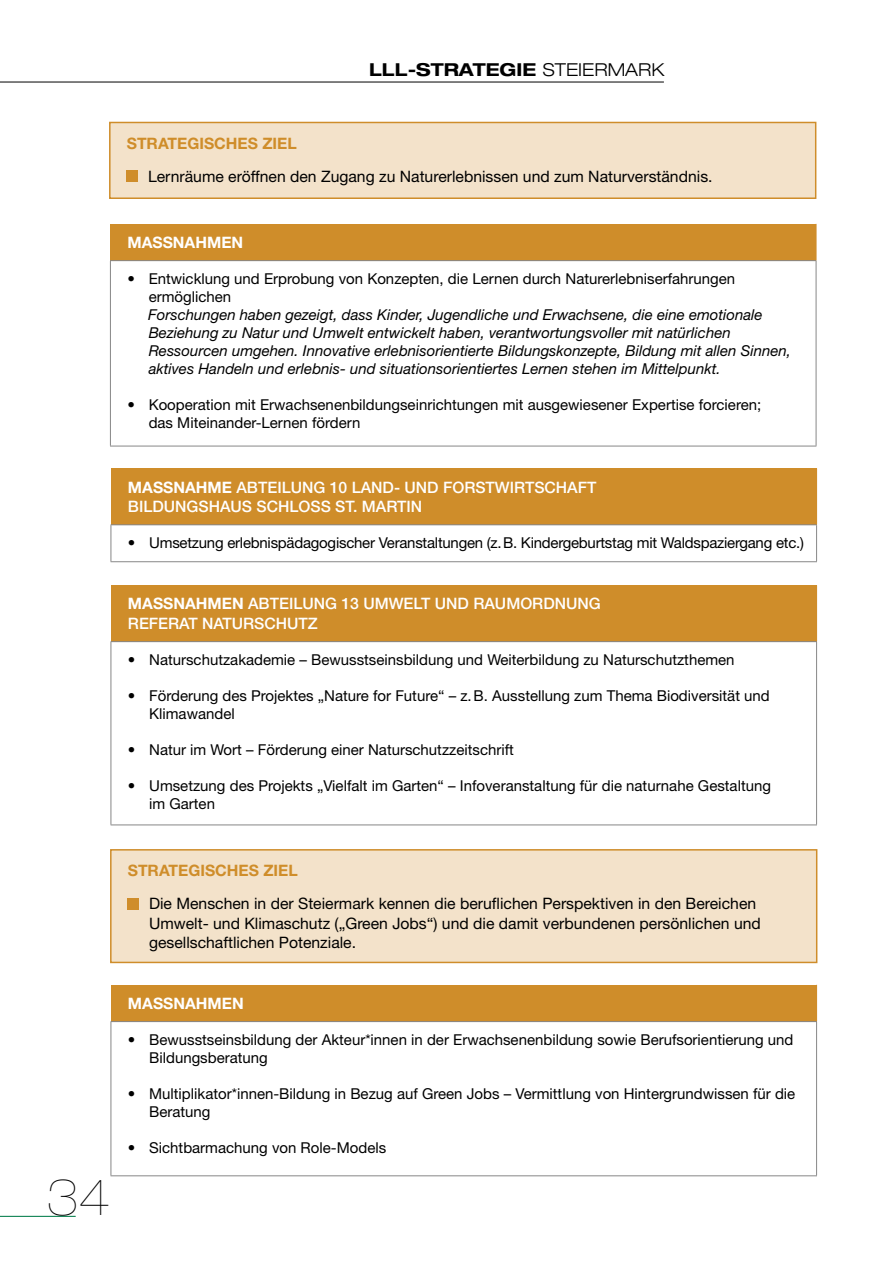
<style>
.page{position:relative;width:893px;height:1263px;background:#fff}
.page>*{position:absolute;margin:0;border:0;box-sizing:border-box;transform-origin:0 0}
.t1{font:200 expanded 49.5px "Helvetica Neue LT Pro";color:#000}
.t2{font:700 expanded 17.85px "Helvetica Neue LT Pro";color:#000}
.t3{font:15.75px/19.5px "Helvetica Neue LT Pro";color:#000}
.t4{font:500 15.75px/19.5px "Helvetica Neue LT Pro";color:#fff}
.t5{font:700 15.75px "Helvetica Neue LT Pro";color:#cf8d2a}
.t6{font:700 15.75px "Helvetica Neue LT Pro";color:#fff}
.t7{font:15px/18px "Helvetica Neue LT Pro";color:#000}
.t8{font:italic 15px/18px "Helvetica Neue LT Pro";color:#000}
.s1{font-weight:300}
.s2{font-weight:700}
</style>
<div class="page">
<hr style="left:0;top:82px;width:664px;height:1px;background:#000">
<hr style="left:0;top:1216px;width:76px;height:1px;background:#007b49">
<div style="left:111px;top:468px;width:706px;height:57px;background:#cf8d2a"></div>
<hr style="left:111px;top:561px;width:706px;height:1px;background:#878787">
<hr style="left:111px;top:524px;width:706px;height:1px;background:#878787">
<hr style="left:111px;top:525px;width:1px;height:36px;background:#878787">
<hr style="left:816px;top:525px;width:1px;height:36px;background:#878787">
<div style="left:111px;top:585px;width:706px;height:57px;background:#cf8d2a"></div>
<hr style="left:111px;top:824px;width:706px;height:1px;background:#878787">
<hr style="left:111px;top:641px;width:706px;height:1px;background:#878787">
<hr style="left:111px;top:642px;width:1px;height:182px;background:#878787">
<hr style="left:816px;top:642px;width:1px;height:182px;background:#878787">
<div style="left:111px;top:985px;width:706px;height:36px;background:#cf8d2a"></div>
<hr style="left:111px;top:1175px;width:706px;height:1px;background:#878787">
<hr style="left:111px;top:1021px;width:706px;height:1px;background:#878787">
<hr style="left:111px;top:1022px;width:1px;height:153px;background:#878787">
<hr style="left:816px;top:1022px;width:1px;height:153px;background:#878787">
<div style="left:110px;top:849px;width:707px;height:114px;background:#f3e2ca;border:2px solid #cf8d2a"></div>
<div style="left:128px;top:898px;width:11px;height:11px;background:#cf8d2a"></div>
<div style="left:110px;top:224px;width:706px;height:37px;background:#cf8d2a"></div>
<hr style="left:110px;top:446px;width:706px;height:1px;background:#878787">
<hr style="left:110px;top:260px;width:706px;height:1px;background:#878787">
<hr style="left:110px;top:261px;width:1px;height:185px;background:#878787">
<hr style="left:816px;top:261px;width:1px;height:185px;background:#878787">
<hr style="left:816px;top:224px;width:1px;height:36px;background:#cf8d2a">
<div style="left:109px;top:122px;width:707px;height:77px;background:#f3e2ca;border:2px solid #cf8d2a"></div>
<div style="left:127px;top:171px;width:11px;height:11px;background:#cf8d2a"></div>
<p class="t2" style="left:369px;top:58px;width:297px">LLL-STRATEGIE <span class="s1">STEIERMARK</span></p>
<p class="t5" style="left:127px;top:133px;width:172px">STRATEGISCHES ZIEL</p>
<p class="t3" style="left:148px;top:166px;width:566px">Lernräume eröffnen den Zugang zu Naturerlebnissen und zum Naturverständnis.</p>
<p class="t6" style="left:127px;top:232px;width:117px">MASSNAHMEN</p>
<p class="t7" style="left:149px;top:269px;width:588px;text-indent:-21px">• Entwicklung und Erprobung von Konzepten, die Lernen durch Naturerlebniserfahrungen ermöglichen</p>
<p class="t8" style="left:148px;top:305px;width:644px">Forschungen haben gezeigt, dass Kinder, Jugendliche und Erwachsene, die eine emotionale Beziehung zu Natur und Umwelt entwickelt haben, verantwortungsvoller mit natürlichen Ressourcen umgehen. Innovative erlebnisorientierte Bildungskonzepte, Bildung mit allen Sinnen, aktives Handeln und erlebnis- und situationsorientiertes Lernen stehen im Mittelpunkt.</p>
<p class="t7" style="left:149px;top:395px;width:614px;text-indent:-21px">• Kooperation mit Erwachsenenbildungseinrichtungen mit ausgewiesener Expertise forcieren; das Miteinander-Lernen fördern</p>
<p class="t4" style="left:128px;top:477px;width:470px"><span class="s2">MASSNAHME</span> ABTEILUNG 10 LAND- UND FORSTWIRTSCHAFT<br>BILDUNGSHAUS SCHLOSS ST. MARTIN</p>
<p class="t7" style="left:128px;top:534px;width:677px">• Umsetzung erlebnispädagogischer Veranstaltungen (z.B. Kindergeburtstag mit Waldspaziergang etc.)</p>
<p class="t4" style="left:128px;top:594px;width:474px"><span class="s2">MASSNAHMEN</span> ABTEILUNG 13 UMWELT UND RAUMORDNUNG<br>REFERAT NATURSCHUTZ</p>
<p class="t7" style="left:128px;top:650px;width:608px">• Naturschutzakademie – Bewusstseinsbildung und Weiterbildung zu Naturschutzthemen</p>
<p class="t7" style="left:149px;top:686px;width:622px;text-indent:-21px">• Förderung des Projektes „Nature for Future“ – z.B. Ausstellung zum Thema Biodiversität und<br>Klimawandel</p>
<p class="t7" style="left:128px;top:740px;width:387px">• Natur im Wort – Förderung einer Naturschutzzeitschrift</p>
<p class="t7" style="left:149px;top:776px;width:623px;text-indent:-21px">• Umsetzung des Projekts „Vielfalt im Garten“ – Infoveranstaltung für die naturnahe Gestaltung im Garten</p>
<h1 class="t1" style="left:46px;top:1168px;width:66px">34</h1>
<p class="t5" style="left:128px;top:861px;width:172px">STRATEGISCHES ZIEL</p>
<p class="t3" style="left:149px;top:893px;width:613px">Die Menschen in der Steiermark kennen die beruflichen Perspektiven in den Bereichen<br>Umwelt- und Klimaschutz („Green Jobs“) und die damit verbundenen persönlichen und gesellschaftlichen Potenziale.</p>
<p class="t6" style="left:128px;top:993px;width:117px">MASSNAHMEN</p>
<p class="t7" style="left:149px;top:1030px;width:646px;text-indent:-21px">• Bewusstseinsbildung der Akteur*innen in der Erwachsenenbildung sowie Berufsorientierung und<br>Bildungsberatung</p>
<p class="t7" style="left:149px;top:1084px;width:648px;text-indent:-21px">• Multiplikator*innen-Bildung in Bezug auf Green Jobs – Vermittlung von Hintergrundwissen für die<br>Beratung</p>
<p class="t7" style="left:128px;top:1138px;width:260px">• Sichtbarmachung von Role-Models</p>
</div>
